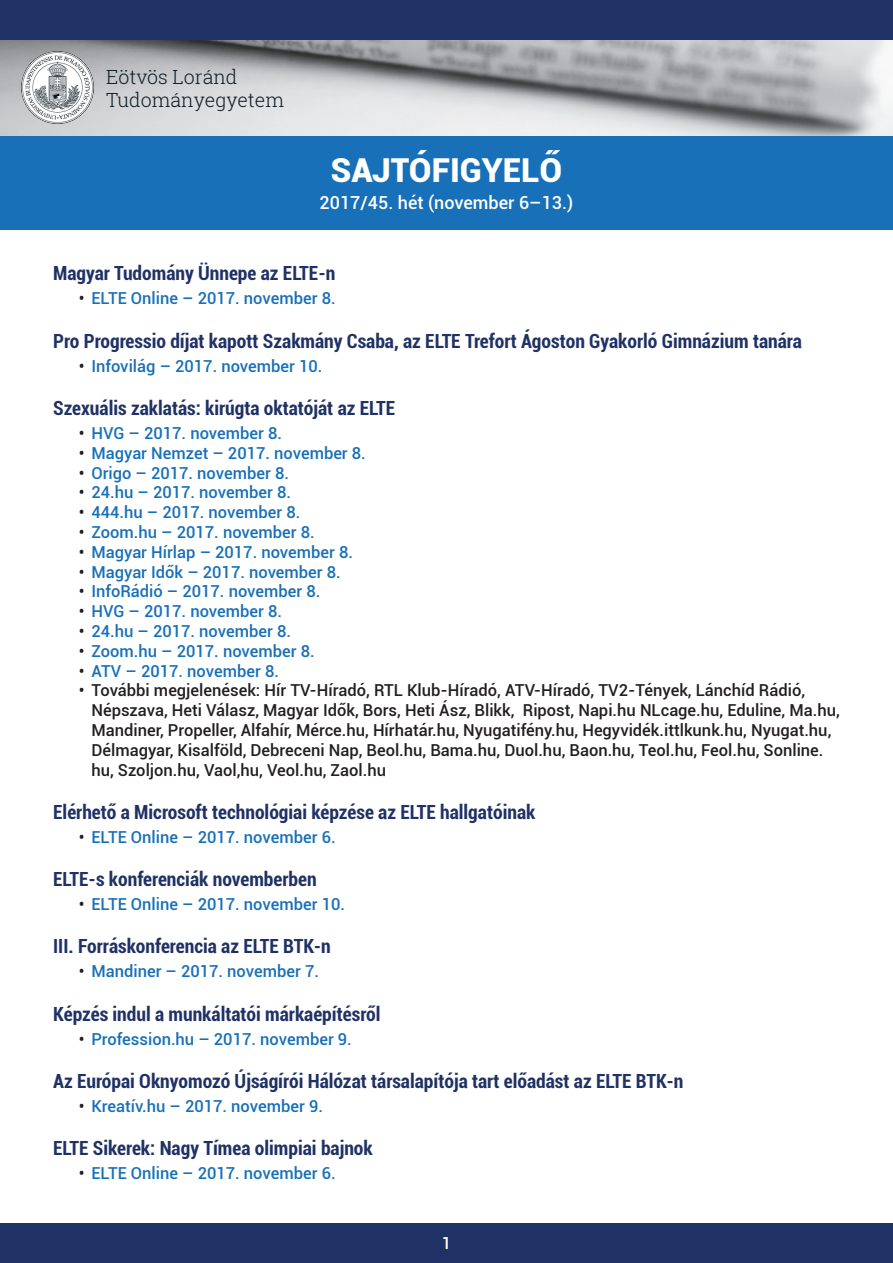
<style>
.page{position:relative;width:893px;height:1263px;background:#fff}
.page>*{position:absolute;margin:0;border:0;box-sizing:border-box;transform-origin:0 0}
.t1{font:900 33px "Roboto";color:#fff}
.t2{font:700 condensed 19.5px "Roboto";color:#203265}
.t3{font:300 19.5px/23.4px "Roboto Slab";color:#0e1d27}
.t4{font:500 18px "Roboto";color:#fff}
.t5{font:500 16.5px "Roboto";color:#1870b9}
.t6{font:500 16.5px/19.8px "Roboto";color:#231f20}
.t7{font:500 16.5px "Roboto";color:#fff}
.s1{color:#231f20}
</style>
<div class="page">
<img style="left:0;top:40px;width:893px;height:96px">
<div style="left:0;top:136px;width:893px;height:94px;background:#1870b9"></div>
<div style="left:0;top:0;width:893px;height:40px;background:#203265"></div>
<img style="left:21px;top:51px;width:73px;height:72px">
<div style="left:0;top:1223px;width:893px;height:40px;background:#203265"></div>
<p class="t3" style="left:106px;top:65px;width:179px">Eötvös Loránd<br>Tudományegyetem</p>
<h1 class="t1" style="left:331px;top:147px;width:233px">SAJTÓFIGYELŐ</h1>
<p class="t4" style="left:320px;top:190px;width:255px">2017/45. hét (november 6–13.)</p>
<p class="t2" style="left:53px;top:260px;width:284px">Magyar Tudomány Ünnepe az ELTE-n</p>
<p class="t5" style="left:79px;top:287px;width:258px"><span class="s1">•</span> ELTE Online – 2017. november 8.</p>
<p class="t2" style="left:53px;top:327px;width:750px">Pro Progressio díjat kapott Szakmány Csaba, az ELTE Trefort Ágoston Gyakorló Gimnázium tanára</p>
<p class="t5" style="left:79px;top:354px;width:245px"><span class="s1">•</span> Infovilág – 2017. november 10.</p>
<p class="t2" style="left:53px;top:394px;width:344px">Szexuális zaklatás: kirúgta oktatóját az ELTE</p>
<p class="t5" style="left:79px;top:421px;width:205px"><span class="s1">•</span> HVG – 2017. november 8.</p>
<p class="t5" style="left:79px;top:441px;width:289px"><span class="s1">•</span> Magyar Nemzet – 2017. november 8.</p>
<p class="t5" style="left:79px;top:461px;width:212px"><span class="s1">•</span> Origo – 2017. november 8.</p>
<p class="t5" style="left:79px;top:481px;width:214px"><span class="s1">•</span> 24.hu – 2017. november 8.</p>
<p class="t5" style="left:79px;top:501px;width:223px"><span class="s1">•</span> 444.hu – 2017. november 8.</p>
<p class="t5" style="left:79px;top:520px;width:238px"><span class="s1">•</span> Zoom.hu – 2017. november 8.</p>
<p class="t5" style="left:79px;top:540px;width:276px"><span class="s1">•</span> Magyar Hírlap – 2017. november 8.</p>
<p class="t5" style="left:79px;top:560px;width:264px"><span class="s1">•</span> Magyar Idők – 2017. november 8.</p>
<p class="t5" style="left:79px;top:580px;width:243px"><span class="s1">•</span> InfoRádió – 2017. november 8.</p>
<p class="t5" style="left:79px;top:600px;width:205px"><span class="s1">•</span> HVG – 2017. november 8.</p>
<p class="t5" style="left:79px;top:619px;width:214px"><span class="s1">•</span> 24.hu – 2017. november 8.</p>
<p class="t5" style="left:79px;top:639px;width:238px"><span class="s1">•</span> Zoom.hu – 2017. november 8.</p>
<p class="t5" style="left:79px;top:659px;width:202px"><span class="s1">•</span> ATV – 2017. november 8.</p>
<p class="t6" style="left:91px;top:680px;width:750px;text-indent:-13px">• További megjelenések: Hír TV-Híradó, RTL Klub-Híradó, ATV-Híradó, TV2-Tények, Lánchíd Rádió, Népszava, Heti Válasz, Magyar Idők, Bors, Heti Ász, Blikk, Ripost, Napi.hu NLcage.hu, Eduline, Ma.hu, Mandiner, Propeller, Alfahír, Mérce.hu, Hírhatár.hu, Nyugatifény.hu, Hegyvidék.ittlkunk.hu, Nyugat.hu, Délmagyar, Kisalföld, Debreceni Nap, Beol.hu, Bama.hu, Duol.hu, Baon.hu, Teol.hu, Feol.hu, Sonline. hu, Szoljon.hu, Vaol,hu, Veol.hu, Zaol.hu</p>
<p class="t2" style="left:53px;top:798px;width:484px">Elérhető a Microsoft technológiai képzése az ELTE hallgatóinak</p>
<p class="t5" style="left:79px;top:825px;width:258px"><span class="s1">•</span> ELTE Online – 2017. november 6.</p>
<p class="t2" style="left:53px;top:865px;width:265px">ELTE-s konferenciák novemberben</p>
<p class="t5" style="left:79px;top:893px;width:268px"><span class="s1">•</span> ELTE Online – 2017. november 10.</p>
<p class="t2" style="left:53px;top:933px;width:279px">III. Forráskonferencia az ELTE BTK-n</p>
<p class="t5" style="left:79px;top:960px;width:242px"><span class="s1">•</span> Mandiner – 2017. november 7.</p>
<p class="t2" style="left:53px;top:1000px;width:329px">Képzés indul a munkáltatói márkaépítésről</p>
<p class="t5" style="left:79px;top:1027px;width:275px"><span class="s1">•</span> Profession.hu – 2017. november 9.</p>
<p class="t2" style="left:53px;top:1067px;width:632px">Az Európai Oknyomozó Újságírói Hálózat társalapítója tart előadást az ELTE BTK-n</p>
<p class="t5" style="left:79px;top:1094px;width:246px"><span class="s1">•</span> Kreatív.hu – 2017. november 9.</p>
<p class="t2" style="left:53px;top:1134px;width:321px">ELTE Sikerek: Nagy Tímea olimpiai bajnok</p>
<p class="t5" style="left:79px;top:1162px;width:258px"><span class="s1">•</span> ELTE Online – 2017. november 6.</p>
<p class="t7" style="left:442px;top:1232px;width:11px">1</p>
</div>
